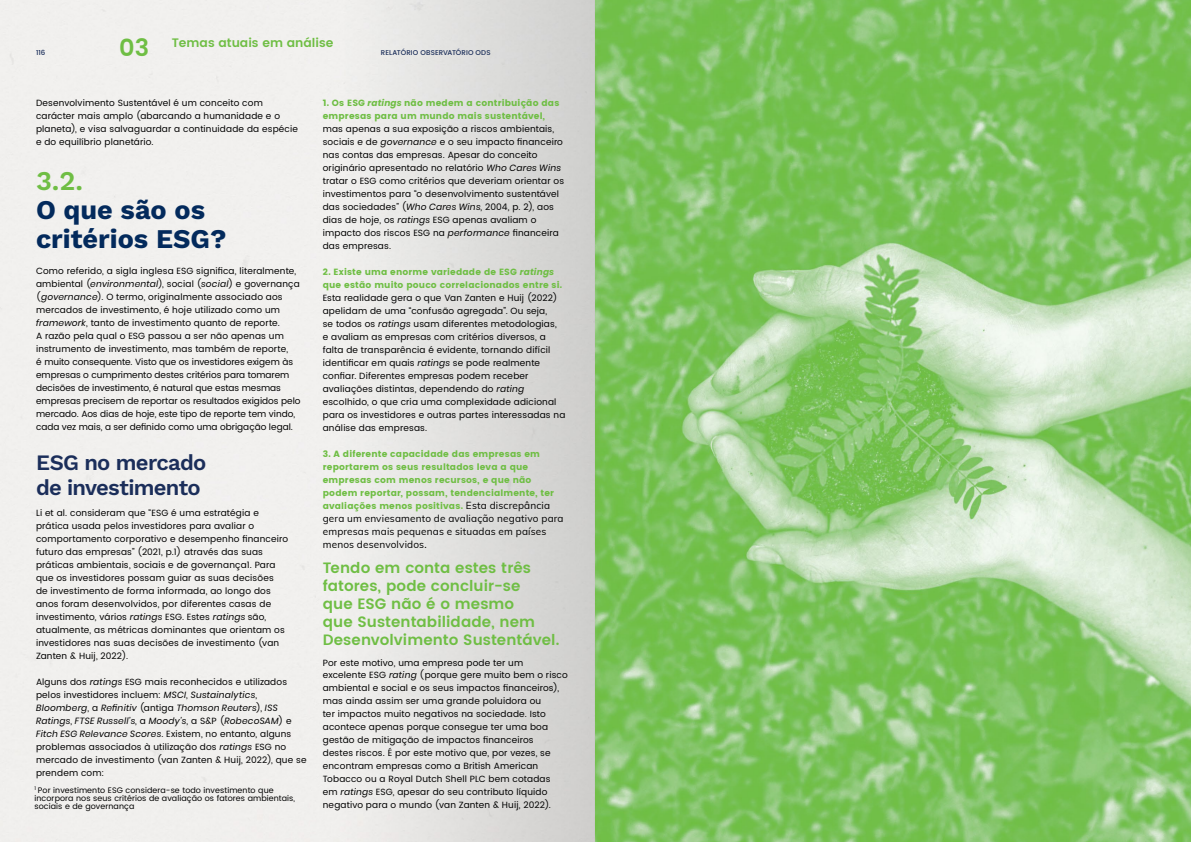
<style>
.page{position:relative;width:1191px;height:842px;background:#fff}
.page>*{position:absolute;margin:0;border:0;box-sizing:border-box;transform-origin:0 0}
.t1{font:700 27px/29px "Work Sans";color:#032a5c}
.t2{font:600 27px "Work Sans";color:#6fbe44}
.t3{font:600 22px/24.8px "Work Sans";letter-spacing:-.035em;color:#1b2e5a}
.t4{font:600 15px/18px "Poppins";letter-spacing:.005em;color:#6fbe44}
.t5{font:600 12.3px "Poppins";color:#6fbe44}
.t6{font:10px/13px "Muli";letter-spacing:.015em;color:#000}
.t7{font:9px/13px "Poppins";letter-spacing:.015em;color:#000}
.t8{font:9px/13px "Poppins";letter-spacing:.02em;color:#6fbe44}
.t9{font:8px/8px "Poppins";letter-spacing:.01em;color:#000}
.t10{font:500 7px "Poppins";letter-spacing:.01em;color:#1b2e5a}
.s1{font-size:24px}
.s2{font-style:italic}
.s3{font-weight:700;font-style:italic}
.s4{font-family:"Muli";font-size:10px;color:#000}
</style>
<div class="page">
<img style="left:0;top:0;width:596px;height:842px">
<img style="left:596px;top:0;width:595px;height:842px">
<h3 class="t5" style="left:119px;top:34px;width:216px"><span class="s1">03</span> Temas atuais em análise</h3>
<p class="t10" style="left:36px;top:47px;width:11px">116</p>
<p class="t10" style="left:381px;top:48px;width:111px">RELATÓRIO OBSERVATÓRIO ODS</p>
<p class="t7" style="left:36px;top:97px;width:263px">Desenvolvimento Sustentável é um conceito com carácter mais amplo (abarcando a humanidade e o planeta), e visa salvaguardar a continuidade da espécie e do equilíbrio planetário.</p>
<h1 class="t2" style="left:36px;top:160px;width:49px">3.2.</h1>
<h1 class="t1" style="left:36px;top:194px;width:192px">O que são os critérios ESG?</h1>
<p class="t7" style="left:36px;top:264px;width:266px">Como referido, a sigla inglesa ESG significa, literalmente, ambiental (<span class="s2">environmental</span>), social (<span class="s2">social</span>) e governança (<span class="s2">governance</span>). O termo, originalmente associado aos mercados de investimento, é hoje utilizado como um <span class="s2">framework</span>, tanto de investimento quanto de reporte.<br>A razão pela qual o ESG passou a ser não apenas um instrumento de investimento, mas também de reporte,<br>é muito consequente. Visto que os investidores exigem às empresas o cumprimento destes critérios para tomarem decisões de investimento, é natural que estas mesmas empresas precisem de reportar os resultados exigidos pelo mercado. Aos dias de hoje, este tipo de reporte tem vindo, cada vez mais, a ser definido como uma obrigação legal.</p>
<h2 class="t3" style="left:36px;top:449px;width:172px">ESG no mercado de investimento</h2>
<p class="t7" style="left:36px;top:506px;width:254px">Li et al. consideram que “ESG é uma estratégia e prática usada pelos investidores para avaliar o comportamento corporativo e desempenho financeiro futuro das empresas” (2021, p.1) através das suas práticas ambientais, sociais e de governança1. Para que os investidores possam guiar as suas decisões<br>de investimento de forma informada, ao longo dos anos foram desenvolvidos, por diferentes casas de investimento, vários <span class="s2">ratings</span> ESG. Estes <span class="s2">ratings</span> são, atualmente, as métricas dominantes que orientam os investidores nas suas decisões de investimento (van Zanten &amp; Huij, 2022).</p>
<p class="t7" style="left:36px;top:675px;width:272px">Alguns dos <span class="s2">ratings</span> ESG mais reconhecidos e utilizados pelos investidores incluem: <span class="s2">MSCI</span>, <span class="s2">Sustainalytics</span>, <span class="s2">Bloomberg</span>, a <span class="s2">Refinitiv</span> (antiga <span class="s2">Thomson Reuters</span>), <span class="s2">ISS Ratings</span>, <span class="s2">FTSE Russell’s</span>, a <span class="s2">Moody’s</span>, a S&amp;P (<span class="s2">RobecoSAM</span>) e <span class="s2">Fitch ESG Relevance Scores</span>. Existem, no entanto, alguns problemas associados à utilização dos <span class="s2">ratings</span> ESG no mercado de investimento (van Zanten &amp; Huij, 2022), que se prendem com:</p>
<p class="t9" style="left:34px;top:786px;width:262px"><sup>1</sup> Por investimento ESG considera-se todo investimento que incorpora nos seus critérios de avaliação os fatores ambientais, sociais e de governança</p>
<p class="t8" style="left:323px;top:97px;width:238px">1. Os ESG <span class="s3">ratings</span> não medem a contribuição das empresas para um mundo mais sustentável,</p>
<p class="t7" style="left:323px;top:123px;width:243px">mas apenas a sua exposição a riscos ambientais, sociais e de <span class="s2">governance</span> e o seu impacto financeiro nas contas das empresas. Apesar do conceito originário apresentado no relatório <span class="s2">Who Cares Wins </span>tratar o ESG como critérios que deveriam orientar os investimentos para “o desenvolvimento sustentável das sociedades” (<span class="s2">Who Cares Wins</span>, 2004, p. 2), aos dias de hoje, os <span class="s2">ratings</span> ESG apenas avaliam o impacto dos riscos ESG na <span class="s2">performance</span> financeira das empresas.</p>
<p class="t8" style="left:323px;top:266px;width:241px">2. Existe uma enorme variedade de ESG <span class="s3">ratings </span>que estão muito pouco correlacionados entre si.</p>
<p class="t7" style="left:323px;top:292px;width:244px">Esta realidade gera o que Van Zanten e Huij (2022) apelidam de uma “confusão agregada”. Ou seja,<br>se todos os <span class="s2">ratings</span> usam diferentes metodologias,<br>e avaliam as empresas com critérios diversos, a falta de transparência é evidente, tornando difícil identificar em quais <span class="s2">ratings</span> se pode realmente confiar. Diferentes empresas podem receber avaliações distintas, dependendo do <span class="s2">rating </span>escolhido, o que cria uma complexidade adicional para os investidores e outras partes interessadas na análise das empresas.</p>
<p class="t8" style="left:323px;top:448px;width:233px">3. A diferente capacidade das empresas em reportarem os seus resultados leva a que empresas com menos recursos, e que não podem reportar, possam, tendencialmente, ter avaliações menos positivas. <span class="s4">Esta discrepância</span></p>
<p class="t6" style="left:323px;top:512px;width:242px">gera um enviesamento de avaliação negativo para empresas mais pequenas e situadas em países menos desenvolvidos.</p>
<h3 class="t4" style="left:323px;top:560px;width:238px">Tendo em conta estes três fatores, pode concluir-se<br>que ESG não é o mesmo<br>que Sustentabilidade, nem<br>Desenvolvimento Sustentável.</h3>
<p class="t7" style="left:323px;top:656px;width:246px">Por este motivo, uma empresa pode ter um excelente ESG <span class="s2">rating</span> (porque gere muito bem o risco ambiental e social e os seus impactos financeiros), mas ainda assim ser uma grande poluidora ou<br>ter impactos muito negativos na sociedade. Isto acontece apenas porque consegue ter uma boa gestão de mitigação de impactos financeiros<br>destes riscos. É por este motivo que, por vezes, se encontram empresas como a British American Tobacco ou a Royal Dutch Shell PLC bem cotadas<br>em <span class="s2">ratings</span> ESG, apesar do seu contributo líquido negativo para o mundo (van Zanten &amp; Huij, 2022).</p>
</div>
